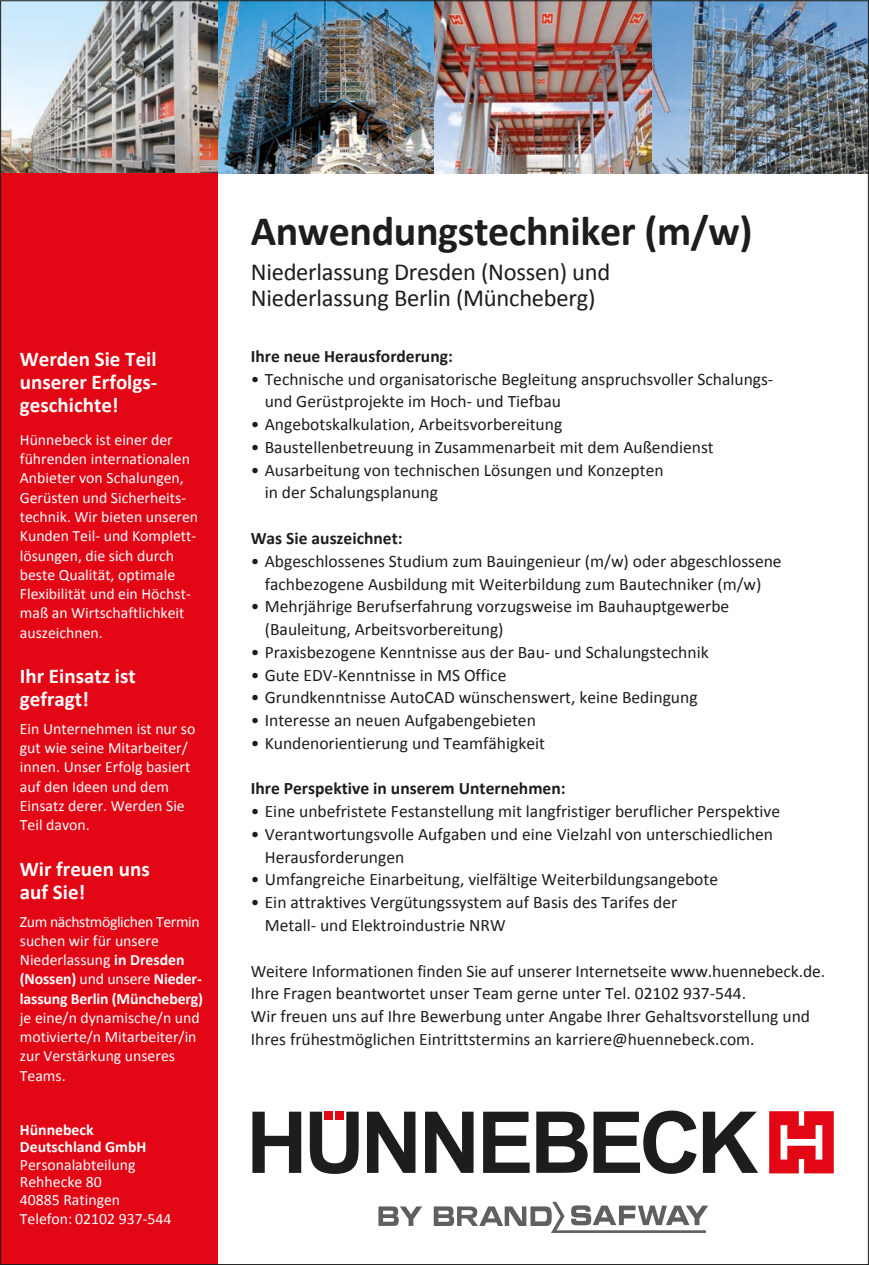
<style>
.page{position:relative;width:869px;height:1265px;background:#fff}
.page>*{position:absolute;margin:0;border:0;box-sizing:border-box;transform-origin:0 0}
.t1{font:700 42px "Calibri";letter-spacing:-.01em;color:#1d1d1b}
.t2{font:24.5px/26.2px "Calibri";letter-spacing:-.01em;color:#1d1d1b}
.t3{font:700 21px/22.8px "Calibri";color:#fff}
.t4{font:17.5px/22.8px "Calibri";color:#1d1d1b}
.t5{font:700 17.5px "Calibri";color:#1d1d1b}
.t6{font:15.75px/19.2px "Calibri";color:#fff}
.t7{font:700 15.75px/17.5px "Calibri";color:#fff}
.s1{font-weight:700}
</style>
<div class="page">
<img style="left:217px;top:2px;width:217px;height:172px">
<img style="left:651px;top:2px;width:215px;height:172px">
<img style="left:434px;top:2px;width:217px;height:172px">
<img style="left:2px;top:2px;width:215px;height:172px">
<div style="left:0;top:174px;width:217px;height:1090px;background:#e30614"></div>
<svg style="left:252px;top:1111px;width:49px;height:61px"></svg>
<svg style="left:309px;top:1111px;width:49px;height:62px"></svg>
<svg style="left:367px;top:1111px;width:48px;height:61px"></svg>
<svg style="left:425px;top:1111px;width:48px;height:61px"></svg>
<svg style="left:483px;top:1111px;width:46px;height:61px"></svg>
<svg style="left:536px;top:1111px;width:51px;height:61px"></svg>
<svg style="left:593px;top:1110px;width:103px;height:63px"></svg>
<svg style="left:702px;top:1111px;width:55px;height:61px"></svg>
<svg style="left:769px;top:1111px;width:64px;height:62px"></svg>
<svg style="left:433px;top:1201px;width:275px;height:31px"></svg>
<svg style="left:378px;top:1206px;width:44px;height:19px"></svg>
<p class="t3" style="left:20px;top:348px;width:139px;text-align:justify">Werden Sie Teil unserer Erfolgs&shy;geschichte!</p>
<p class="t6" style="left:20px;top:430px;width:180px">Hünnebeck ist einer der führenden internationalen<br>Anbieter von Schalungen,<br>Gerüsten und Sicherheits&shy;technik. Wir bieten unseren<br>Kunden Teil- und Komplett&shy;lösungen, die sich durch beste Qualität, optimale<br>Flexibilität und ein Höchst&shy;maß an Wirtschaftlichkeit auszeichnen.</p>
<p class="t3" style="left:20px;top:664px;width:117px">Ihr Einsatz ist gefragt!</p>
<p class="t6" style="left:20px;top:719px;width:177px">Ein Unternehmen ist nur so gut wie seine Mitarbeiter/ innen. Unser Erfolg basiert auf den Ideen und dem<br>Einsatz derer. Werden Sie<br>Teil davon.</p>
<p class="t3" style="left:20px;top:857px;width:131px">Wir freuen uns auf Sie!</p>
<p class="t6" style="left:20px;top:911px;width:185px">Zum nächstmöglichen Termin suchen wir für unsere<br>Niederlassung <span class="s1">in Dresden (Nossen)</span> und unsere <span class="s1">Nieder&shy;lassung Berlin (Müncheberg)</span></p>
<p class="t6" style="left:20px;top:1007px;width:181px">je eine/n dynamische/n und motivierte/n Mitarbeiter/in zur Verstärkung unseres<br>Teams.</p>
<p class="t7" style="left:20px;top:1120px;width:128px">Hünnebeck<br>Deutschland GmbH</p>
<p class="t6" style="left:20px;top:1155px;width:117px;line-height:17.5px">Personalabteilung<br>Rehhecke 80<br>40885 Ratingen</p>
<p class="t6" style="left:20px;top:1208px;width:153px">Telefon: 02102 937-544</p>
<h1 class="t1" style="left:251px;top:204px;width:503px">Anwendungstechniker (m/w)</h1>
<h2 class="t2" style="left:251px;top:259px;width:361px">Niederlassung Dresden (Nossen) und<br>Niederlassung Berlin (Müncheberg)</h2>
<p class="t5" style="left:251px;top:345px;width:203px">Ihre neue Herausforderung:</p>
<p class="t4" style="left:265px;top:367px;width:510px;text-indent:-14px">• Technische und organisatorische Begleitung anspruchsvoller Schalungs&shy;und Gerüstprojekte im Hoch- und Tiefbau</p>
<p class="t4" style="left:251px;top:413px;width:313px">• Angebotskalkulation, Arbeitsvorbereitung</p>
<p class="t4" style="left:251px;top:435px;width:464px">• Baustellenbetreuung in Zusammenarbeit mit dem Außendienst</p>
<p class="t4" style="left:265px;top:458px;width:400px;text-indent:-14px">• Ausarbeitung von technischen Lösungen und Konzepten in der Schalungsplanung</p>
<p class="t5" style="left:251px;top:527px;width:153px">Was Sie auszeichnet:</p>
<p class="t4" style="left:251px;top:549px;width:532px;text-align:center">• Abgeschlossenes Studium zum Bauingenieur (m/w) oder abgeschlossene fachbezogene Ausbildung mit Weiterbildung zum Bautechniker (m/w)</p>
<p class="t4" style="left:265px;top:595px;width:466px;text-indent:-14px">• Mehrjährige Berufserfahrung vorzugsweise im Bauhauptgewerbe (Bauleitung, Arbeitsvorbereitung)</p>
<p class="t4" style="left:251px;top:640px;width:459px">• Praxisbezogene Kenntnisse aus der Bau- und Schalungstechnik</p>
<p class="t4" style="left:251px;top:663px;width:257px">• Gute EDV-Kenntnisse in MS Office</p>
<p class="t4" style="left:251px;top:686px;width:448px">• Grundkenntnisse AutoCAD wünschenswert, keine Bedingung</p>
<p class="t4" style="left:251px;top:708px;width:286px">• Interesse an neuen Aufgabengebieten</p>
<p class="t4" style="left:251px;top:731px;width:295px">• Kundenorientierung und Teamfähigkeit</p>
<p class="t5" style="left:251px;top:777px;width:316px">Ihre Perspektive in unserem Unternehmen:</p>
<p class="t4" style="left:251px;top:799px;width:530px">• Eine unbefristete Festanstellung mit langfristiger beruflicher Perspektive</p>
<p class="t4" style="left:265px;top:822px;width:509px;text-indent:-14px">• Verantwortungsvolle Aufgaben und eine Vielzahl von unterschiedlichen<br>Herausforderungen</p>
<p class="t4" style="left:251px;top:868px;width:468px">• Umfangreiche Einarbeitung, vielfältige Weiterbildungsangebote</p>
<p class="t4" style="left:265px;top:890px;width:414px;text-indent:-14px">• Ein attraktives Vergütungssystem auf Basis des Tarifes der<br>Metall- und Elektroindustrie NRW</p>
<p class="t4" style="left:251px;top:959px;width:575px">Weitere Informationen finden Sie auf unserer Internetseite www.huennebeck.de.<br>Ihre Fragen beantwortet unser Team gerne unter Tel. 02102 937-544.<br>Wir freuen uns auf Ihre Bewerbung unter Angabe Ihrer Gehaltsvorstellung und Ihres frühestmöglichen Eintrittstermins an karriere@huennebeck.com.</p>
</div>
